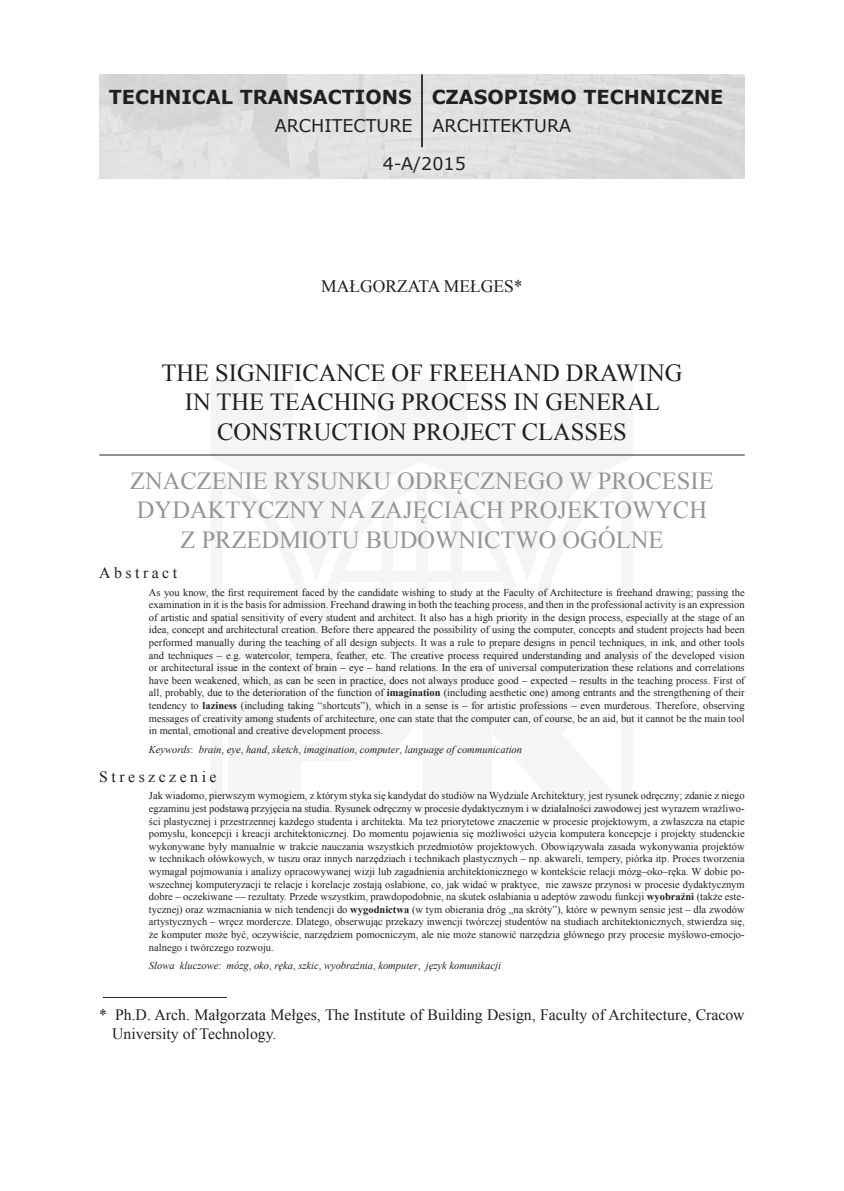
<style>
.page{position:relative;width:844px;height:1191px;background:#fff}
.page>*{position:absolute;margin:0;border:0;box-sizing:border-box;transform-origin:0 0}
.t1{font:24.5px/29.4px "Times New Roman";color:#939598;text-align:center}
.t2{font:24.5px/29.4px "Times New Roman";color:#231f20;text-align:center}
.t3{font:700 19.25px "Verdana";color:#231f20}
.t4{font:17.5px/37.3px "Verdana";color:#231f20}
.t5{font:17.5px "Times New Roman";color:#231f20}
.t6{font:15.75px/18.9px "Times New Roman";color:#231f20}
.t7{font:15.75px "Times New Roman";letter-spacing:.22em;color:#231f20}
.t8{font:10.5px/12.6px "Times New Roman";color:#231f20;text-align:justify}
.t9{font:italic 10.5px "Times New Roman";color:#231f20}
.s1{font-weight:700}
.s2{font-style:normal}
</style>
<div class="page">
<hr style="left:103px;top:997px;width:124px;height:1px;background:#231f20">
<hr style="left:99px;top:454px;width:645px;height:1px;background:#231f20">
<img style="left:99px;top:74px;width:645px;height:105px">
<hr style="left:421px;top:74px;width:2px;height:73px;background:#231f20">
<h2 class="t3" style="left:109px;top:83px;width:304px">TECHNICAL TRANSACTIONS</h2>
<h3 class="t4" style="left:382px;top:107px;width:85px;text-indent:-108px">ARCHITECTURE<br>4-A/2015</h3>
<h2 class="t3" style="left:431px;top:83px;width:293px">CZASOPISMO TECHNICZNE</h2>
<h3 class="t4" style="left:432px;top:107px;width:140px">ARCHITEKTURA</h3>
<h3 class="t5" style="left:321px;top:274px;width:203px">MAŁGORZATA MEŁGES*</h3>
<h1 class="t2" style="left:161px;top:358px;width:522px">THE SIGNIFICANCE OF FREEHAND DRAWING<br>IN THE TEACHING PROCESS IN GENERAL<br>CONSTRUCTION PROJECT CLASSES</h1>
<h1 class="t1" style="left:130px;top:466px;width:585px">ZNACZENIE RYSUNKU ODRĘCZNEGO W PROCESIE<br>DYDAKTYCZNY NA ZAJĘCIACH PROJEKTOWYCH<br>Z PRZEDMIOTU BUDOWNICTWO OGÓLNE</h1>
<h3 class="t7" style="left:99px;top:562px;width:79px">Abstract</h3>
<p class="t8" style="left:149px;top:585px;width:597px">As you know, the first requirement faced by the candidate wishing to study at the Faculty of Architecture is freehand drawing; passing the examination in it is the basis for admission. Freehand drawing in both the teaching process, and then in the professional activity is an expression of artistic and spatial sensitivity of every student and architect. It also has a high priority in the design process, especially at the stage of an idea, concept and architectural creation. Before there appeared the possibility of using the computer, concepts and student projects had been performed manually during the teaching of all design subjects. It was a rule to prepare designs in pencil techniques, in ink, and other tools and techniques ‒ e.g. watercolor, tempera, feather, etc. The creative process required understanding and analysis of the developed vision or architectural issue in the context of brain ‒ eye ‒ hand relations. In the era of universal computerization these relations and correlations have been weakened, which, as can be seen in practice, does not always produce good ‒ expected ‒ results in the teaching process. First of all, probably, due to the deterioration of the function of <span class="s1">imagination</span> (including aesthetic one) among entrants and the strengthening of their tendency to <span class="s1">laziness</span> (including taking “shortcuts”), which in a sense is ‒ for artistic professions ‒ even murderous. Therefore, observing messages of creativity among students of architecture, one can state that the computer can, of course, be an aid, but it cannot be the main tool in mental, emotional and creative development process.</p>
<p class="t9" style="left:149px;top:742px;width:374px">Keywords<span class="s2">:</span> brain<span class="s2">,</span> eye<span class="s2">,</span> hand<span class="s2">,</span> sketch<span class="s2">,</span> imagination<span class="s2">,</span> computer<span class="s2">,</span> language of communication</p>
<h3 class="t7" style="left:99px;top:766px;width:119px">Streszczenie</h3>
<p class="t8" style="left:149px;top:789px;width:597px">Jak wiadomo, pierwszym wymogiem, z którym styka się kandydat do studiów na Wydziale Architektury, jest rysunek odręczny; zdanie z niego egzaminu jest podstawą przyjęcia na studia. Rysunek odręczny w procesie dydaktycznym i w działalności zawodowej jest wyrazem wrażliwo&shy;ści plastycznej i przestrzennej każdego studenta i architekta. Ma też priorytetowe znaczenie w procesie projektowym, a zwłaszcza na etapie pomysłu, koncepcji i kreacji architektonicznej. Do momentu pojawienia się możliwości użycia komputera koncepcje i projekty studenckie wykonywane były manualnie w trakcie nauczania wszystkich przedmiotów projektowych. Obowiązywała zasada wykonywania projektów w technikach ołówkowych, w tuszu oraz innych narzędziach i technikach plastycznych ‒ np. akwareli, tempery, piórka itp. Proces tworzenia wymagał pojmowania i analizy opracowywanej wizji lub zagadnienia architektonicznego w kontekście relacji mózg‒oko‒ręka. W dobie po&shy;wszechnej komputeryzacji te relacje i korelacje zostają osłabione, co, jak widać w praktyce, nie zawsze przynosi w procesie dydaktycznym dobre ‒ oczekiwane — rezultaty. Przede wszystkim, prawdopodobnie, na skutek osłabiania u adeptów zawodu funkcji <span class="s1">wyobraźni</span> (także este&shy;tycznej) oraz wzmacniania w nich tendencji do <span class="s1">wygodnictwa</span> (w tym obierania dróg „na skróty”), które w pewnym sensie jest ‒ dla zwodów artystycznych ‒ wręcz mordercze. Dlatego, obserwując przekazy inwencji twórczej studentów na studiach architektonicznych, stwierdza się, że komputer może być, oczywiście, narzędziem pomocniczym, ale nie może stanowić narzędzia głównego przy procesie myślowo-emocjo&shy;nalnego i twórczego rozwoju.</p>
<p class="t9" style="left:149px;top:958px;width:353px">Słowa kluczowe<span class="s2">:</span> mózg<span class="s2">,</span> oko<span class="s2">,</span> ręka<span class="s2">,</span> szkic<span class="s2">,</span> wyobraźnia<span class="s2">,</span> komputer<span class="s2">,</span> język komunikacji</p>
<h3 class="t6" style="left:112px;top:1005px;width:633px;text-indent:-13px">* Ph.D. Arch. Małgorzata Mełges, The Institute of Building Design, Faculty of Architecture, Cracow<br>University of Technology.</h3>
</div>
